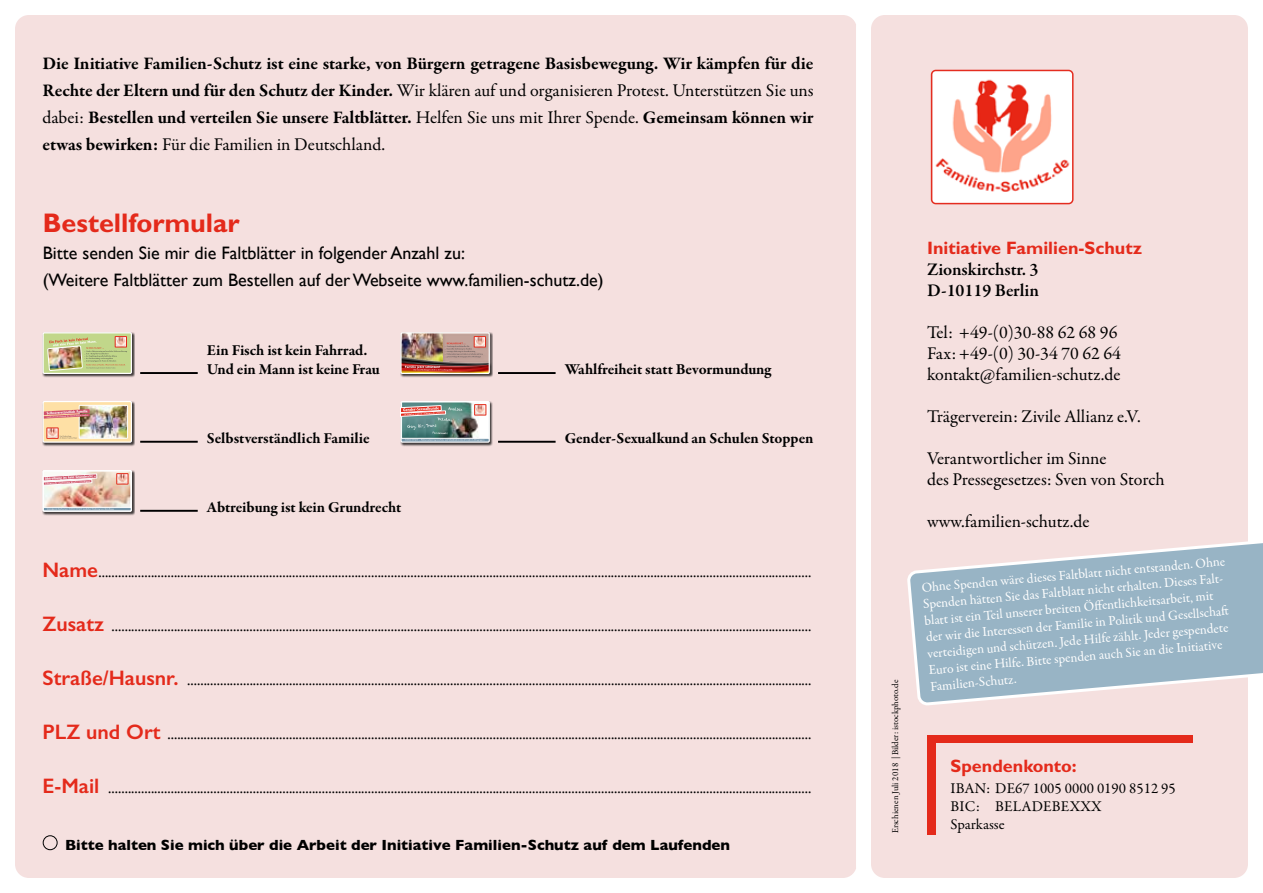
<style>
.page{position:relative;width:1263px;height:893px;background:#fff}
.page>*{position:absolute;margin:0;border:0;box-sizing:border-box;transform-origin:0 0}
.t1{font:700 27px "Gill Sans Std";color:#e42a1b}
.t2{font:700 18px/27px "Garamond Premr Pro";letter-spacing:-.01em;color:#000;text-align:justify}
.t3{font:18px/21px "Garamond Premr Pro";color:#000}
.t4{font:18px/27px "Gill Sans";color:#000}
.t5{font:700 18px "Gill Sans Std";color:#e42a1b}
.t6{font:600 18px/21px "Garamond Premr Pro";letter-spacing:-.005em;color:#000}
.t7{font:700 15.45px/18.6px "Garamond Premr Pro";letter-spacing:-.005em;color:#000}
.t8{font:15px "Gill Sans";color:#000}
.t9{font:700 15px "Gill Sans";color:#000}
.t10{font:15px/18px "Garamond Premr Pro";color:#000}
.t11{font:13.5px/16.5px "Garamond Premr Pro";color:#fff}
.t12{font:9px "Garamond Premr Pro";color:#000}
.s1{font-weight:400}
.s2{font-weight:600;font-size:21px;color:#e42a1b}
</style>
<div class="page">
<div style="left:8px;top:8px;width:856px;height:877px;background:#f5e0df;border-radius:21px"></div>
<div style="left:0;top:0;width:872px;height:893px;border:15px solid #fff;border-radius:21px"></div>
<div style="left:43px;top:835px;width:15px;height:15px;border:1px solid #000;border-radius:50%"></div>
<div style="left:863px;top:8px;width:392px;height:877px;background:#f5e0df;border-radius:21px"></div>
<div style="left:856px;top:0;width:407px;height:893px;border:15px solid #fff;border-radius:21px"></div>
<svg style="left:908px;top:538px;width:355px;height:166px"></svg>
<div style="left:927px;top:736px;width:265px;height:99px;background:#e42a1b"></div>
<div style="left:936px;top:743px;width:271px;height:109px;background:#f5e0df"></div>
<img style="left:934px;top:71px;width:139px;height:133px">
<div style="left:931px;top:70px;width:142px;height:134px;border:2px solid #e42d20;border-radius:4px"></div>
<div style="left:43px;top:470px;width:92px;height:45px;background:#000;opacity:.75"></div>
<svg style="left:45px;top:472px;width:85px;height:38px;background:#e1beb1"></svg>
<div style="left:43px;top:470px;width:89px;height:42px;border:1px solid #fff"></div>
<hr style="left:140px;top:372px;width:58px;height:2px;background:#000">
<div style="left:400px;top:401px;width:93px;height:45px;background:#000;opacity:.75"></div>
<div style="left:400px;top:401px;width:90px;height:42px;border:1px solid #fff"></div>
<img style="left:400px;top:402px;width:89px;height:39px">
<div style="left:43px;top:401px;width:92px;height:45px;background:#000;opacity:.75"></div>
<div style="left:43px;top:402px;width:88px;height:40px;background:#fee0a5"></div>
<img style="left:81px;top:407px;width:45px;height:29px">
<div style="left:79px;top:405px;width:49px;height:33px;border:1px solid #fff"></div>
<svg style="left:45px;top:409px;width:45px;height:10px"></svg>
<div style="left:43px;top:401px;width:89px;height:42px;border:1px solid #fff"></div>
<svg style="left:49px;top:428px;width:28px;height:10px"></svg>
<div style="left:47px;top:428px;width:11px;height:10px;border:1px solid #e42a1b"></div>
<div style="left:43px;top:332px;width:92px;height:46px;background:#000;opacity:.75"></div>
<div style="left:43px;top:333px;width:88px;height:40px;background:#c1d78a"></div>
<div style="left:43px;top:332px;width:89px;height:42px;border:1px solid #fff"></div>
<img style="left:47px;top:337px;width:80px;height:34px">
<div style="left:115px;top:336px;width:12px;height:11px;border:1px solid #e42a1b"></div>
<div style="left:400px;top:332px;width:93px;height:46px;background:#000;opacity:.75"></div>
<div style="left:401px;top:333px;width:88px;height:40px;background:#c1a198;border-radius:2px"></div>
<img style="left:402px;top:334px;width:41px;height:21px">
<img style="left:402px;top:355px;width:86px;height:17px">
<svg style="left:405px;top:366px;width:48px;height:5px"></svg>
<svg style="left:445px;top:337px;width:40px;height:21px"></svg>
<div style="left:474px;top:336px;width:12px;height:11px;border:1px solid #e42a1b"></div>
<div style="left:400px;top:332px;width:90px;height:42px;border:1px solid #fff"></div>
<hr style="left:498px;top:372px;width:58px;height:2px;background:#000">
<hr style="left:140px;top:441px;width:58px;height:2px;background:#000">
<hr style="left:498px;top:441px;width:58px;height:2px;background:#000">
<hr style="left:140px;top:510px;width:58px;height:2px;background:#000">
<p class="t2" style="left:43px;top:50px;width:772px">Die Initiative Familien-Schutz ist eine starke, von Bürgern getragene Basisbewegung. Wir kämpfen für die Rechte der Eltern und für den Schutz der Kinder. <span class="s1">Wir klären auf und organisieren Protest. Unterstützen Sie uns dabei:</span> Bestellen und verteilen Sie unsere Faltblätter. <span class="s1">Helfen Sie uns mit Ihrer Spende.</span> Gemeinsam können wir etwas bewirken: <span class="s1">Für die Familien in Deutschland.</span></p>
<h1 class="t1" style="left:43px;top:207px;width:198px">Bestellformular</h1>
<p class="t4" style="left:43px;top:239px;width:562px">Bitte senden Sie mir die Faltblätter in folgender Anzahl zu:<br>(Weitere Faltblätter zum Bestellen auf der Webseite www.familien-schutz.de)</p>
<p class="t7" style="left:207px;top:341px;width:175px">Ein Fisch ist kein Fahrrad.<br>Und ein Mann ist keine Frau</p>
<p class="t7" style="left:207px;top:429px;width:164px">Selbstverständlich Familie</p>
<p class="t7" style="left:207px;top:498px;width:196px">Abtreibung ist kein Grundrecht</p>
<p class="t7" style="left:565px;top:360px;width:208px">Wahlfreiheit statt Bevormundung</p>
<p class="t7" style="left:565px;top:429px;width:250px">Gender-Sexualkund an Schulen Stoppen</p>
<p class="t8" style="left:43px;top:563px;width:770px"><span class="s2">Name</span>.........................................................................................................................................................................................................................</p>
<p class="t8" style="left:43px;top:617px;width:770px"><span class="s2">Zusatz</span> .....................................................................................................................................................................................................................</p>
<p class="t8" style="left:43px;top:671px;width:770px"><span class="s2">Straße/Hausnr.</span> ..............................................................................................................................................................................................</p>
<p class="t8" style="left:43px;top:725px;width:770px"><span class="s2">PLZ und Ort</span> ....................................................................................................................................................................................................</p>
<p class="t8" style="left:43px;top:779px;width:770px"><span class="s2">E-Mail</span> ......................................................................................................................................................................................................................</p>
<p class="t9" style="left:65px;top:833px;width:666px">Bitte halten Sie mich über die Arbeit der Initiative Familien-Schutz auf dem Laufenden</p>
<p class="t12" style="left:890px;top:833px;width:155px;rotate:-90deg">Erschienen Juli 2018 | Bilder: istockphoto.de</p>
<p class="t5" style="left:927px;top:237px;width:216px">Initiative Familien-Schutz</p>
<p class="t6" style="left:927px;top:259px;width:113px">Zionskirchstr. 3<br>D-10119 Berlin</p>
<p class="t3" style="left:927px;top:322px;width:195px">Tel: +49-(0)30-88 62 68 96<br>Fax:+49-(0) 30-34 70 62 64 kontakt@familien-schutz.de</p>
<p class="t3" style="left:927px;top:406px;width:215px">Trägerverein: Zivile Allianz e.V.</p>
<p class="t3" style="left:927px;top:448px;width:239px">Verantwortlicher im Sinne<br>des Pressegesetzes: Sven von Storch</p>
<p class="t3" style="left:927px;top:511px;width:164px">www.familien-schutz.de</p>
<p class="t11" style="left:921px;top:580px;width:306px;rotate:-5deg">Ohne Spenden wäre dieses Faltblatt nicht entstanden. Ohne Spenden hätten Sie das Faltblatt nicht erhalten. Dieses Falt&shy;blatt ist ein Teil unserer breiten Öff entlichkeitsarbeit, mit der wir die Interessen der Familie in Politik und Gesellschaft verteidigen und schützen. Jede Hilfe zählt. Jeder gespendete Euro ist eine Hilfe. Bitte spenden auch Sie an die Initiative Familien-Schutz.</p>
<p class="t5" style="left:950px;top:756px;width:128px">Spendenkonto:</p>
<p class="t10" style="left:950px;top:780px;width:227px">IBAN: DE67 1005 0000 0190 8512 95<br>BIC: BELADEBEXXX<br>Sparkasse</p>
</div>
